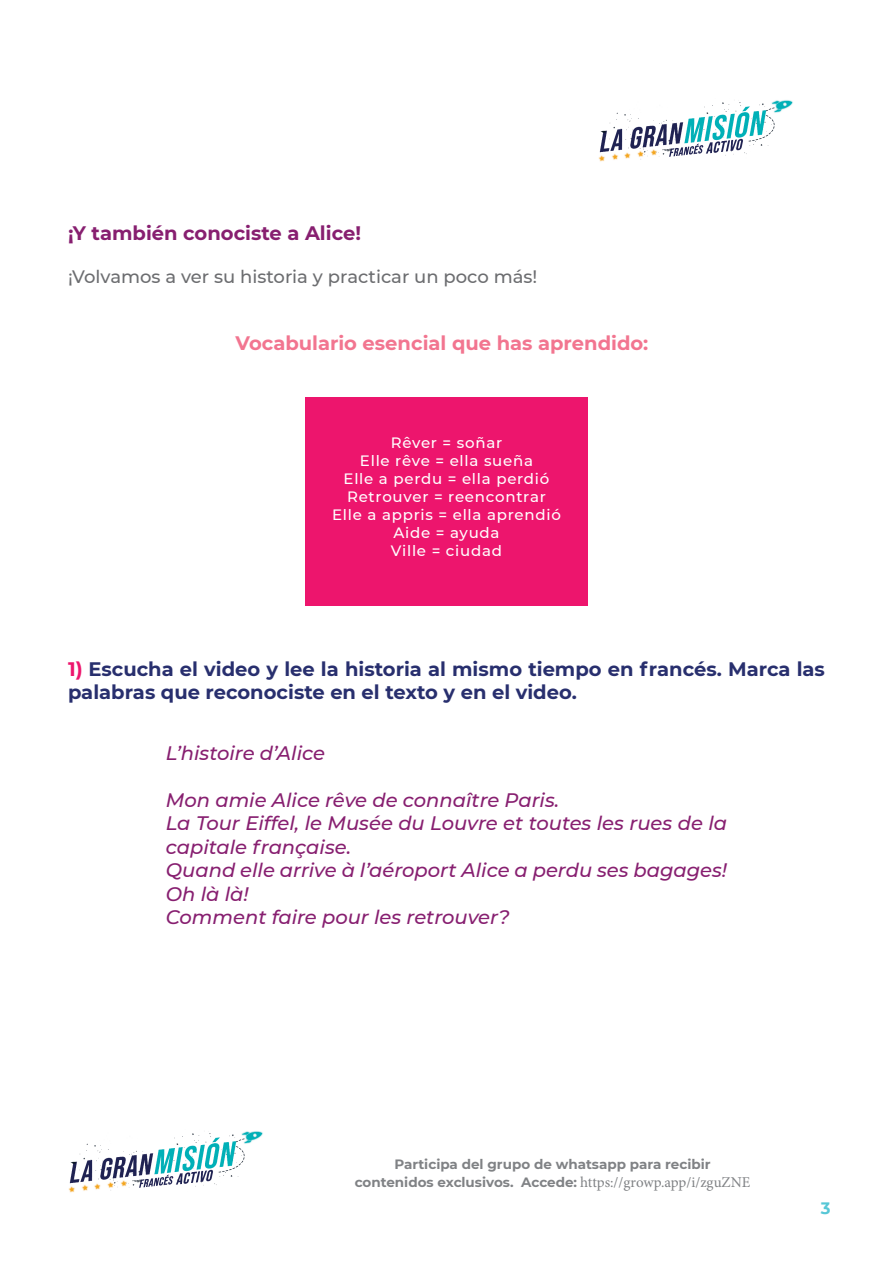
<style>
.page{position:relative;width:893px;height:1263px;background:#fff}
.page>*{position:absolute;margin:0;border:0;box-sizing:border-box;transform-origin:0 0}
.t1{font:italic 500 19.5px/23.4px "Montserrat";color:#871f70}
.t2{font:700 19.5px/23.4px "Montserrat";color:#282f6e}
.t3{font:700 19.5px "Montserrat";color:#f27590}
.t4{font:700 19.5px "Montserrat";color:#871f70}
.t5{font:500 18px "Montserrat";color:#6c6d70}
.t6{font:700 16.5px "Montserrat";color:#57c7d6}
.t7{font:500 15px/18px "Montserrat";letter-spacing:.05em;color:#fff;text-align:center}
.t8{font:700 13.5px/18px "Montserrat";color:#808285;text-align:center}
.s1{color:#ed156d}
.s2{font-family:"Minion Pro";font-weight:400;font-size:15px}
</style>
<div class="page">
<img style="left:598px;top:100px;width:195px;height:62px">
<img style="left:68px;top:1131px;width:195px;height:62px">
<div style="left:305px;top:397px;width:283px;height:209px;background:#ed156d"></div>
<p class="t4" style="left:68px;top:219px;width:294px">¡Y también conociste a Alice!</p>
<p class="t5" style="left:68px;top:264px;width:471px">¡Volvamos a ver su historia y practicar un poco más!</p>
<p class="t3" style="left:236px;top:329px;width:414px">Vocabulario esencial que has aprendido:</p>
<p class="t7" style="left:332px;top:433px;width:230px">Rêver = soñar<br>Elle rêve = ella sueña<br>Elle a perdu = ella perdió<br>Retrouver = reencontrar<br>Elle a appris = ella aprendió<br>Aide = ayuda<br>Ville = ciudad</p>
<p class="t2" style="left:68px;top:656px;width:758px"><span class="s1">1)</span> Escucha el video y lee la historia al mismo tiempo en francés. Marca las palabras que reconociste en el texto y en el video.</p>
<p class="t1" style="left:166px;top:741px;width:161px">L’histoire d’Alice</p>
<p class="t1" style="left:166px;top:788px;width:563px">Mon amie Alice rêve de connaître Paris.<br>La Tour Eiffel, le Musée du Louvre et toutes les rues de la capitale française.<br>Quand elle arrive à l’aéroport Alice a perdu ses bagages!<br>Oh là là!<br>Comment faire pour les retrouver?</p>
<p class="t8" style="left:355px;top:1155px;width:397px">Participa del grupo de whatsapp para recibir contenidos exclusivos. Accede: <span class="s2">https://growp.app/i/zguZNE</span></p>
<p class="t6" style="left:821px;top:1196px;width:11px">3</p>
</div>
